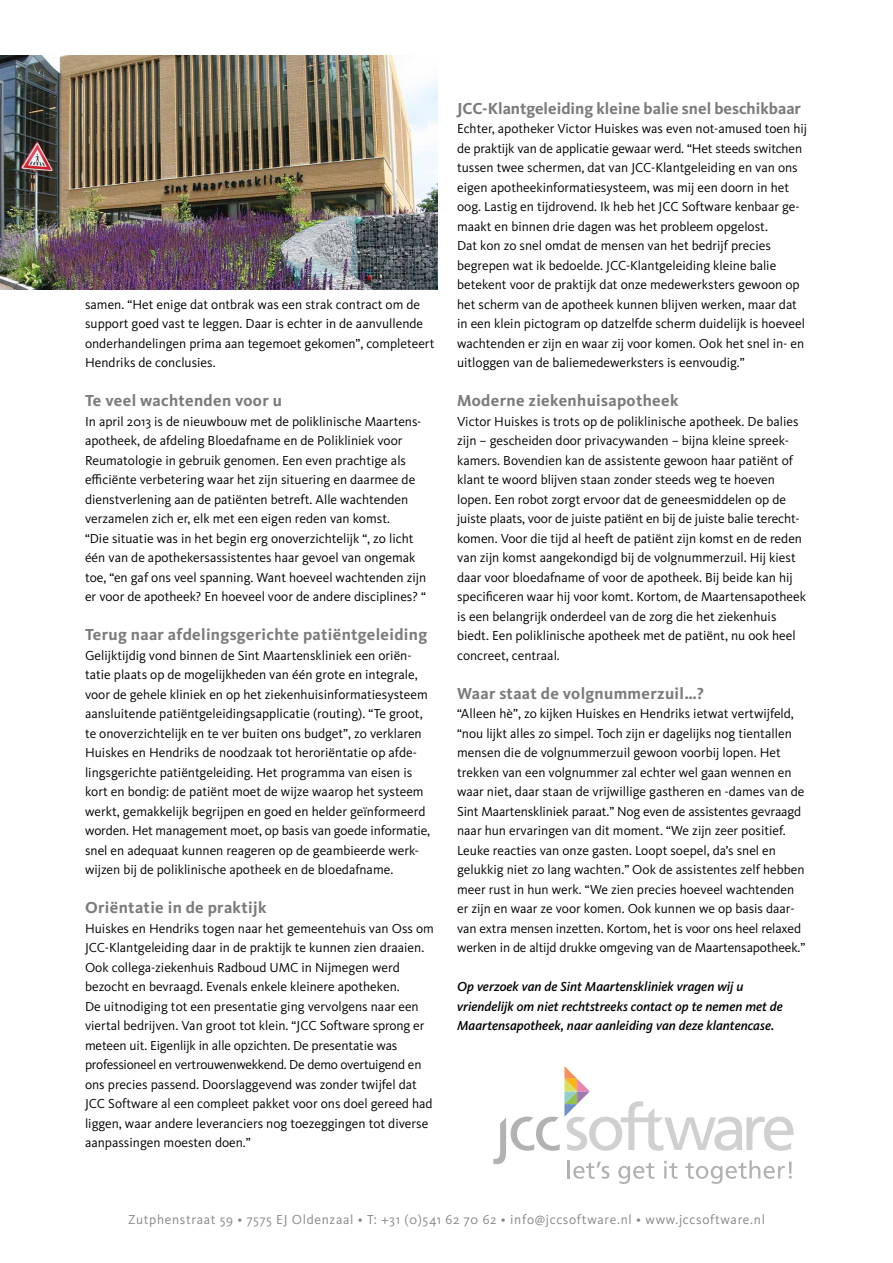
<style>
.page{position:relative;width:893px;height:1263px;background:#fff}
.page>*{position:absolute;margin:0;border:0;box-sizing:border-box;transform-origin:0 0}
.t1{font:700 16.5px "Kievit OT";letter-spacing:.02em;color:#7c7b7b}
.t2{font:700 16.5px "Kievit OT";color:#7c7b7b}
.t3{font:13.5px/19.5px "Kievit OT";color:#000}
.t4{font:italic 500 13.5px/19.5px "Kievit OT";color:#000}
.t5{font:13.5px "Kievit OT";letter-spacing:.05em;color:#878787}
</style>
<div class="page">
<svg style="left:493px;top:1066px;width:301px;height:117px"></svg>
<img style="left:0;top:55px;width:437px;height:234px">
<p class="t3" style="left:85px;top:294px;width:351px">samen. “Het enige dat ontbrak was een strak contract om de support goed vast te leggen. Daar is echter in de aanvullende onderhandelingen prima aan tegemoet gekomen”, completeert Hendriks de conclusies.</p>
<p class="t1" style="left:85px;top:391px;width:198px">Te veel wachtenden voor u</p>
<p class="t3" style="left:85px;top:411px;width:343px">In april 2013 is de nieuwbouw met de poliklinische Maartens&shy;apotheek, de afdeling Bloedafname en de Polikliniek voor Reumatologie in gebruik genomen. Een even prachtige als efficiënte verbetering waar het zijn situering en daarmee de dienstverlening aan de patiënten betreft. Alle wachtenden verzamelen zich er, elk met een eigen reden van komst.<br>“Die situatie was in het begin erg onoverzichtelijk “, zo licht één van de apothekersassistentes haar gevoel van ongemak toe, “en gaf ons veel spanning. Want hoeveel wachtenden zijn er voor de apotheek? En hoeveel voor de andere disciplines? “</p>
<p class="t1" style="left:85px;top:625px;width:344px">Terug naar afdelingsgerichte patiëntgeleiding</p>
<p class="t3" style="left:85px;top:645px;width:347px">Gelijktijdig vond binnen de Sint Maartenskliniek een oriën&shy;tatie plaats op de mogelijkheden van één grote en integrale, voor de gehele kliniek en op het ziekenhuisinformatiesysteem aansluitende patiëntgeleidingsapplicatie (routing). “Te groot, te onoverzichtelijk en te ver buiten ons budget”, zo verklaren Huiskes en Hendriks de noodzaak tot heroriëntatie op afde&shy;lingsgerichte patiëntgeleiding. Het programma van eisen is kort en bondig: de patiënt moet de wijze waarop het systeem werkt, gemakkelijk begrijpen en goed en helder geïnformeerd worden. Het management moet, op basis van goede informatie, snel en adequaat kunnen reageren op de geambieerde werk&shy;wijzen bij de poliklinische apotheek en de bloedafname.</p>
<p class="t1" style="left:85px;top:898px;width:183px">Oriëntatie in de praktijk</p>
<p class="t3" style="left:85px;top:918px;width:350px">Huiskes en Hendriks togen naar het gemeentehuis van Oss om JCC-Klantgeleiding daar in de praktijk te kunnen zien draaien.<br>Ook collega-ziekenhuis Radboud UMC in Nijmegen werd bezocht en bevraagd. Evenals enkele kleinere apotheken.<br>De uitnodiging tot een presentatie ging vervolgens naar een viertal bedrijven. Van groot tot klein. “JCC Software sprong er meteen uit. Eigenlijk in alle opzichten. De presentatie was professioneel en vertrouwenwekkend. De demo overtuigend en ons precies passend. Doorslaggevend was zonder twijfel dat JCC Software al een compleet pakket voor ons doel gereed had liggen, waar andere leveranciers nog toezeggingen tot diverse aanpassingen moesten doen.”</p>
<p class="t2" style="left:457px;top:98px;width:345px">JCC-Klantgeleiding kleine balie snel beschikbaar</p>
<p class="t3" style="left:457px;top:119px;width:352px">Echter, apotheker Victor Huiskes was even not-amused toen hij de praktijk van de applicatie gewaar werd. “Het steeds switchen tussen twee schermen, dat van JCC-Klantgeleiding en van ons eigen apotheekinformatiesysteem, was mij een doorn in het oog. Lastig en tijdrovend. Ik heb het JCC Software kenbaar ge&shy;maakt en binnen drie dagen was het probleem opgelost.<br>Dat kon zo snel omdat de mensen van het bedrijf precies begrepen wat ik bedoelde. JCC-Klantgeleiding kleine balie betekent voor de praktijk dat onze medewerksters gewoon op het scherm van de apotheek kunnen blijven werken, maar dat in een klein pictogram op datzelfde scherm duidelijk is hoeveel wachtenden er zijn en waar zij voor komen. Ook het snel in- en uitloggen van de baliemedewerksters is eenvoudig.”</p>
<p class="t1" style="left:457px;top:391px;width:223px">Moderne ziekenhuisapotheek</p>
<p class="t3" style="left:457px;top:411px;width:350px">Victor Huiskes is trots op de poliklinische apotheek. De balies zijn – gescheiden door privacywanden – bijna kleine spreek&shy;kamers. Bovendien kan de assistente gewoon haar patiënt of klant te woord blijven staan zonder steeds weg te hoeven lopen. Een robot zorgt ervoor dat de geneesmiddelen op de juiste plaats, voor de juiste patiënt en bij de juiste balie terecht&shy;komen. Voor die tijd al heeft de patiënt zijn komst en de reden van zijn komst aangekondigd bij de volgnummerzuil. Hij kiest daar voor bloedafname of voor de apotheek. Bij beide kan hij specificeren waar hij voor komt. Kortom, de Maartensapotheek is een belangrijk onderdeel van de zorg die het ziekenhuis biedt. Een poliklinische apotheek met de patiënt, nu ook heel concreet, centraal.</p>
<p class="t1" style="left:457px;top:683px;width:248px">Waar staat de volgnummerzuil…?</p>
<p class="t3" style="left:457px;top:704px;width:350px">“Alleen hè”, zo kijken Huiskes en Hendriks ietwat vertwijfeld, “nou lijkt alles zo simpel. Toch zijn er dagelijks nog tientallen mensen die de volgnummerzuil gewoon voorbij lopen. Het trekken van een volgnummer zal echter wel gaan wennen en waar niet, daar staan de vrijwillige gastheren en -dames van de Sint Maartenskliniek paraat.” Nog even de assistentes gevraagd naar hun ervaringen van dit moment. “We zijn zeer positief.<br>Leuke reacties van onze gasten. Loopt soepel, da’s snel en gelukkig niet zo lang wachten.” Ook de assistentes zelf hebben meer rust in hun werk. “We zien precies hoeveel wachtenden er zijn en waar ze voor komen. Ook kunnen we op basis daar-- van extra mensen inzetten. Kortom, het is voor ons heel relaxed werken in de altijd drukke omgeving van de Maartensapotheek.”</p>
<p class="t4" style="left:457px;top:977px;width:327px">Op verzoek van de Sint Maartenskliniek vragen wij u vriendelijk om niet rechtstreeks contact op te nemen met de<br>Maartensapotheek, naar aanleiding van deze klantencase.</p>
<p class="t5" style="left:128px;top:1212px;width:638px">Zutphenstraat 59 • 7575 EJ Oldenzaal • T: +31 (0)541 62 70 62 • info@jccsoftware.nl • www.jccsoftware.nl</p>
</div>
